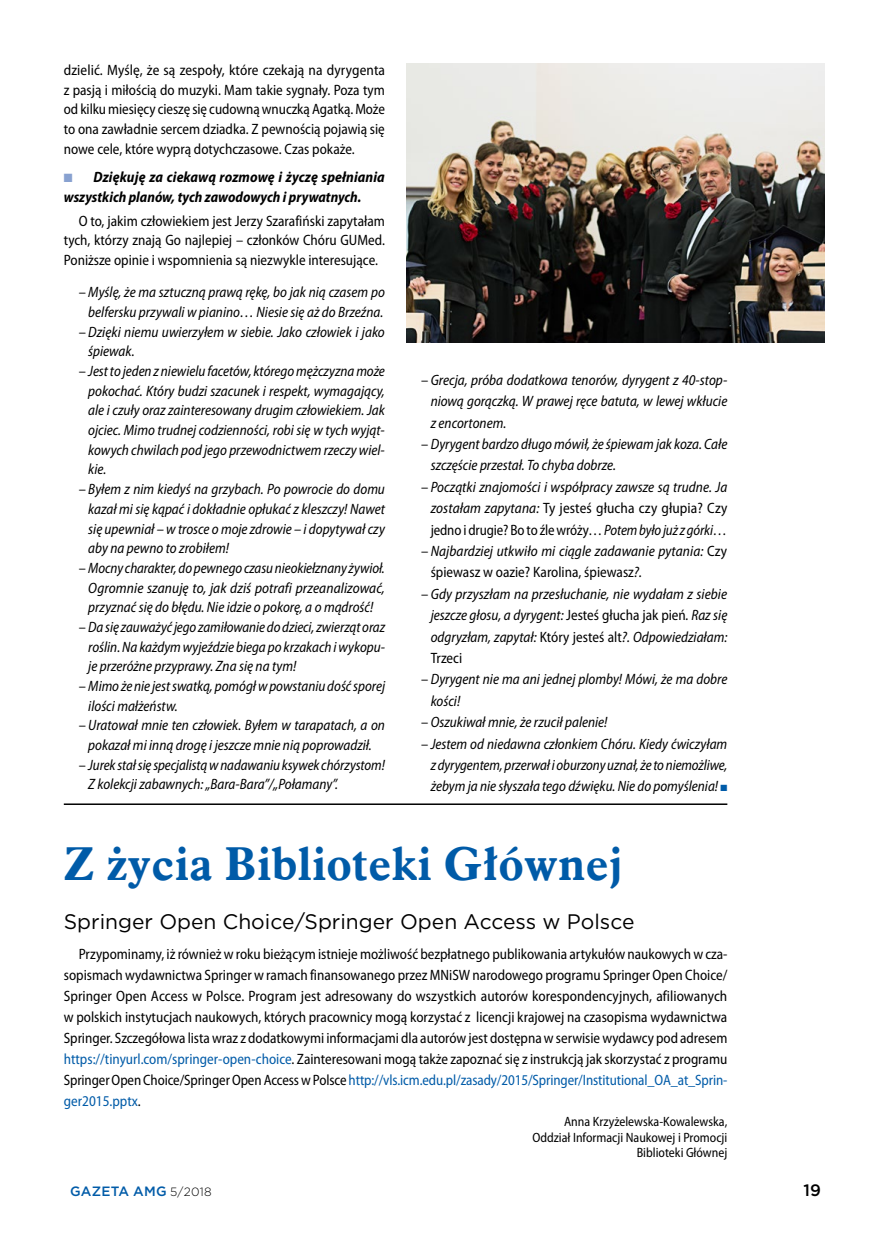
<style>
.page{position:relative;width:872px;height:1234px;background:#fff}
.page>*{position:absolute;margin:0;border:0;box-sizing:border-box;transform-origin:0 0}
.t1{font:700 46.5px "Aldine 721 EU";letter-spacing:.005em;color:#005ba8}
.t2{font:21px "Gotham";color:#000}
.t3{font:500 16.5px "Gotham";color:#000}
.t4{font:italic semi-condensed 15px/19.6px "Myriad Pro";color:#000;text-align:justify;scale:.96 1}
.t5{font:semi-condensed 15px/21px "Myriad Pro";color:#000;text-align:justify;scale:.96 1}
.t6{font:italic semi-condensed 15px/19.6px "Myriad Pro";color:#000;text-align:justify;scale:.95 1}
.t7{font:semi-condensed 15px/19.6px "Myriad Pro";color:#000;text-align:justify}
.t8{font:italic semi-condensed 15px/21.5px "Myriad Pro";color:#000}
.t9{font:italic 700 semi-condensed 15px/19.6px "Myriad Pro";letter-spacing:.005em;color:#000}
.t10{font:semi-condensed 13.5px/15.8px "Myriad Pro";color:#000;text-align:right;scale:.96 1}
.t11{font:500 13.5px "Gotham";letter-spacing:.015em;color:#005ba8}
.s1{color:#88a1d0}
.s2{font-style:normal}
.s3{color:#005ba8}
.s4{font-weight:300;font-size:12px;color:#000}
</style>
<div class="page">
<img style="left:406px;top:64px;width:418px;height:278px">
<hr style="left:64px;top:803px;width:663px;height:1px;background:#000">
<p class="t7" style="left:64px;top:60px;width:323px">dzielić. Myślę, że są zespoły, które czekają na dyrygenta z pasją i miłością do muzyki. Mam takie sygnały. Poza tym od kilku miesięcy cieszę się cudowną wnuczką Agatką. Może to ona zawładnie sercem dziadka. Z pewnością pojawią się nowe cele, które wyprą dotychczasowe. Czas pokaże.</p>
<p class="t9" style="left:64px;top:167px;width:322px"><span class="s1">■</span> Dziękuję za ciekawą rozmowę i życzę spełniania wszystkich planów, tych zawodowych i prywatnych.</p>
<p class="t5" style="left:64px;top:210px;width:336px;line-height:19.6px;text-indent:15px">O to, jakim człowiekiem jest Jerzy Szarafiński zapytałam tych, którzy znają Go najlepiej – członków Chóru GUMed.<br>Poniższe opinie i wspomnienia są niezwykle interesujące.</p>
<p class="t4" style="left:79px;top:282px;width:320px;text-align:center"><span class="s2">–</span> Myślę, że ma sztuczną prawą rękę, bo jak nią czasem po belfersku przywali w pianino… Niesie się aż do Brzeźna.</p>
<p class="t4" style="left:88px;top:321px;width:310px;text-indent:-10px"><span class="s2">–</span> Dzięki niemu uwierzyłem w siebie. Jako człowiek i jako śpiewak.</p>
<p class="t4" style="left:88px;top:361px;width:310px;text-indent:-10px"><span class="s2">–</span> Jest to jeden z niewielu facetów, którego mężczyzna może pokochać. Który budzi szacunek i respekt, wymagający, ale i czuły oraz zainteresowany drugim człowiekiem. Jak ojciec. Mimo trudnej codzienności, robi się w tych wyjąt&shy;kowych chwilach pod jego przewodnictwem rzeczy wiel&shy;kie.</p>
<p class="t4" style="left:88px;top:479px;width:310px;text-indent:-10px"><span class="s2">–</span> Byłem z nim kiedyś na grzybach. Po powrocie do domu kazał mi się kąpać i dokładnie opłukać z kleszczy! Nawet się upewniał – w trosce o moje zdrowie – i dopytywał czy aby na pewno to zrobiłem!</p>
<p class="t6" style="left:88px;top:557px;width:314px;text-indent:-10px"><span class="s2">–</span> Mocny charakter, do pewnego czasu nieokiełznany żywioł.<br>Ogromnie szanuję to, jak dziś potrafi przeanalizować, przyznać się do błędu. Nie idzie o pokorę, a o mądrość!</p>
<p class="t6" style="left:88px;top:616px;width:314px;text-indent:-10px"><span class="s2">–</span> Da się zauważyć jego zamiłowanie do dzieci, zwierząt oraz roślin. Na każdym wyjeździe biega po krzakach i wykopu&shy;je przeróżne przyprawy. Zna się na tym!</p>
<p class="t4" style="left:88px;top:675px;width:311px;text-indent:-10px"><span class="s2">–</span> Mimo że nie jest swatką, pomógł w powstaniu dość sporej ilości małżeństw.</p>
<p class="t4" style="left:79px;top:715px;width:320px;text-align:center"><span class="s2">–</span> Uratował mnie ten człowiek. Byłem w tarapatach, a on pokazał mi inną drogę i jeszcze mnie nią poprowadził.</p>
<p class="t6" style="left:88px;top:754px;width:314px;text-indent:-10px"><span class="s2">–</span> Jurek stał się specjalistą w nadawaniu ksywek chórzystom!<br>Z kolekcji zabawnych: „Bara-Bara”/„Połamany”.</p>
<p class="t4" style="left:431px;top:369px;width:310px;line-height:21.5px;text-indent:-10px"><span class="s2">–</span> Grecja, próba dodatkowa tenorów, dyrygent z 40-stop&shy;niową gorączką. W prawej ręce batuta, w lewej wkłucie z encortonem.</p>
<p class="t4" style="left:431px;top:433px;width:310px;line-height:21.3px;text-indent:-10px"><span class="s2">–</span> Dyrygent bardzo długo mówił, że śpiewam jak koza. Całe szczęście przestał. To chyba dobrze.</p>
<p class="t4" style="left:431px;top:476px;width:311px;line-height:21.5px;text-indent:-10px"><span class="s2">–</span> Początki znajomości i współpracy zawsze są trudne. Ja zostałam zapytana: <span class="s2">Ty jesteś głucha czy głupia? Czy jedno i drugie? Bo to źle wróży…</span> Potem było już z górki…</p>
<p class="t8" style="left:431px;top:540px;width:298px;text-indent:-10px"><span class="s2">–</span> Najbardziej utkwiło mi ciągle zadawanie pytania: <span class="s2">Czy śpiewasz w oazie? Karolina, śpiewasz</span>?.</p>
<p class="t8" style="left:431px;top:583px;width:298px;text-align:justify;text-indent:-10px"><span class="s2">–</span> Gdy przyszłam na przesłuchanie, nie wydałam z siebie jeszcze głosu, a dyrygent: <span class="s2">Jesteś głucha jak pień</span>. Raz się odgryzłam, zapytał: <span class="s2">Który jesteś alt</span>?. Odpowiedziałam:<br><span class="s2">Trzeci</span></p>
<p class="t4" style="left:431px;top:668px;width:310px;line-height:21.3px;text-indent:-10px"><span class="s2">–</span> Dyrygent nie ma ani jednej plomby! Mówi, że ma dobre kości!</p>
<p class="t4" style="left:421px;top:712px;width:196px"><span class="s2">–</span> Oszukiwał mnie, że rzucił palenie!</p>
<p class="t4" style="left:431px;top:732px;width:310px;line-height:21.5px;text-indent:-10px"><span class="s2">–</span> Jestem od niedawna członkiem Chóru. Kiedy ćwiczyłam z dyrygentem, przerwał i oburzony uznał, że to niemożliwe, żebym ja nie słyszała tego dźwięku. Nie do pomyślenia! <span class="s3">■</span></p>
<h1 class="t1" style="left:64px;top:835px;width:560px">Z życia Biblioteki Głównej</h1>
<h2 class="t2" style="left:64px;top:908px;width:572px">Springer Open Choice/Springer Open Access w Polsce</h2>
<p class="t5" style="left:64px;top:942px;width:693px;text-indent:15px">Przypominamy, iż również w roku bieżącym istnieje możliwość bezpłatnego publikowania artykułów naukowych w cza&shy;sopismach wydawnictwa Springer w ramach finansowanego przez MNiSW narodowego programu Springer Open Choice/ Springer Open Access w Polsce. Program jest adresowany do wszystkich autorów korespondencyjnych, afiliowanych w polskich instytucjach naukowych, których pracownicy mogą korzystać z licencji krajowej na czasopisma wydawnictwa Springer. Szczegółowa lista wraz z dodatkowymi informacjami dla autorów jest dostępna w serwisie wydawcy pod adresem <span class="s3">https://tinyurl.com/springer-open-choice</span>. Zainteresowani mogą także zapoznać się z instrukcją jak skorzystać z programu Springer Open Choice/Springer Open Access w Polsce <span class="s3">http://vls.icm.edu.pl/zasady/2015/Springer/Institutional_OA_at_Sprin&shy;ger2015.pptx</span>.</p>
<p class="t10" style="left:532px;top:1112px;width:205px">Anna Krzyżelewska-Kowalewska,<br>Oddział Informacji Naukowej i Promocji<br>Biblioteki Głównej</p>
<p class="t11" style="left:70px;top:1182px;width:143px">GAZETA AMG <span class="s4">5/2018</span></p>
<p class="t3" style="left:803px;top:1179px;width:19px">19</p>
</div>
